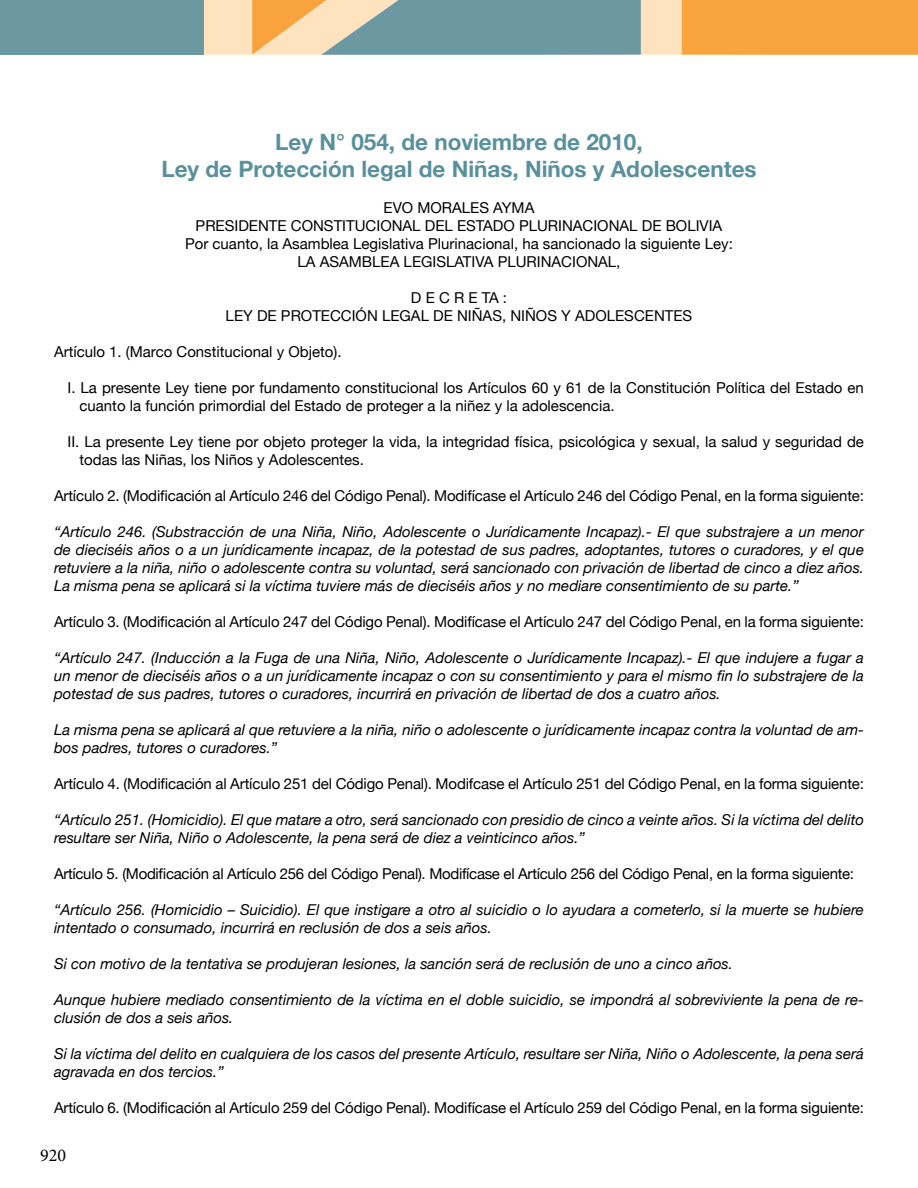
<style>
.page{position:relative;width:918px;height:1188px;background:#fff}
.page>*{position:absolute;margin:0;border:0;box-sizing:border-box;transform-origin:0 0}
.t1{font:700 22.5px/27px "Helvetica Neue";color:#58909e;text-align:center}
.t2{font:18px "Minion Pro";color:#000}
.t3{font:italic 15px/18px "Helvetica Neue";color:#000}
.t4{font:15px/18px "Helvetica Neue";color:#000;text-align:center}
.t5{font:15px "Helvetica Neue";letter-spacing:-.02em;color:#000}
</style>
<div class="page">
<div style="left:204px;top:0;width:478px;height:55px;background:#ffe3bf"></div>
<hr style="left:0;top:55px;width:204px;height:1px;background:#6899a7">
<div style="left:0;top:0;width:204px;height:55px;background:#6c98a1"></div>
<div style="left:682px;top:0;width:236px;height:55px;background:#f9a33f"></div>
<svg style="left:252px;top:0;width:389px;height:55px;background:#94a79d"></svg>
<h1 class="t1" style="left:161px;top:129px;width:597px">Ley N° 054, de noviembre de 2010,<br>Ley de Protección legal de Niñas, Niños y Adolescentes</h1>
<p class="t4" style="left:185px;top:199px;width:549px">EVO MORALES AYMA<br>PRESIDENTE CONSTITUCIONAL DEL ESTADO PLURINACIONAL DE BOLIVIA Por cuanto, la Asamblea Legislativa Plurinacional, ha sancionado la siguiente Ley:<br>LA ASAMBLEA LEGISLATIVA PLURINACIONAL,</p>
<p class="t4" style="left:226px;top:289px;width:468px">D E C R E TA :<br>LEY DE PROTECCIÓN LEGAL DE NIÑAS, NIÑOS Y ADOLESCENTES</p>
<p class="t4" style="left:54px;top:343px;width:289px">Artículo 1. (Marco Constitucional y Objeto).</p>
<p class="t4" style="left:80px;top:379px;width:786px;text-align:left;text-indent:-12px">I. La presente Ley tiene por fundamento constitucional los Artículos 60 y 61 de la Constitución Política del Estado en cuanto la función primordial del Estado de proteger a la niñez y la adolescencia.</p>
<p class="t4" style="left:80px;top:433px;width:786px;text-align:left;text-indent:-12px">II. La presente Ley tiene por objeto proteger la vida, la integridad física, psicológica y sexual, la salud y seguridad de todas las Niñas, los Niños y Adolescentes.</p>
<p class="t4" style="left:54px;top:487px;width:812px">Artículo 2. (Modificación al Artículo 246 del Código Penal). Modifícase el Artículo 246 del Código Penal, en la forma siguiente:</p>
<p class="t3" style="left:54px;top:523px;width:812px;text-align:justify">“Artículo 246. (Substracción de una Niña, Niño, Adolescente o Jurídicamente Incapaz).- El que substrajere a un menor de dieciséis años o a un jurídicamente incapaz, de la potestad de sus padres, adoptantes, tutores o curadores, y el que retuviere a la niña, niño o adolescente contra su voluntad, será sancionado con privación de libertad de cinco a diez años.<br>La misma pena se aplicará si la víctima tuviere más de dieciséis años y no mediare consentimiento de su parte.”</p>
<p class="t4" style="left:54px;top:613px;width:812px">Artículo 3. (Modificación al Artículo 247 del Código Penal). Modifícase el Artículo 247 del Código Penal, en la forma siguiente:</p>
<p class="t3" style="left:54px;top:649px;width:812px;text-align:justify">“Artículo 247. (Inducción a la Fuga de una Niña, Niño, Adolescente o Jurídicamente Incapaz).- El que indujere a fugar a un menor de dieciséis años o a un jurídicamente incapaz o con su consentimiento y para el mismo fin lo substrajere de la potestad de sus padres, tutores o curadores, incurrirá en privación de libertad de dos a cuatro años.</p>
<p class="t3" style="left:54px;top:721px;width:812px">La misma pena se aplicará al que retuviere a la niña, niño o adolescente o jurídicamente incapaz contra la voluntad de am&shy;bos padres, tutores o curadores.”</p>
<p class="t4" style="left:54px;top:775px;width:812px">Artículo 4. (Modificación al Artículo 251 del Código Penal). Modifcase el Artículo 251 del Código Penal, en la forma siguiente:</p>
<p class="t3" style="left:54px;top:811px;width:812px">“Artículo 251. (Homicidio). El que matare a otro, será sancionado con presidio de cinco a veinte años. Si la víctima del delito resultare ser Niña, Niño o Adolescente, la pena será de diez a veinticinco años.”</p>
<p class="t5" style="left:54px;top:863px;width:802px">Artículo 5. (Modificación al Artículo 256 del Código Penal). Modifícase el Artículo 256 del Código Penal, en la forma siguiente:</p>
<p class="t3" style="left:54px;top:901px;width:812px">“Artículo 256. (Homicidio – Suicidio). El que instigare a otro al suicidio o lo ayudara a cometerlo, si la muerte se hubiere intentado o consumado, incurrirá en reclusión de dos a seis años.</p>
<p class="t3" style="left:54px;top:955px;width:681px">Si con motivo de la tentativa se produjeran lesiones, la sanción será de reclusión de uno a cinco años.</p>
<p class="t3" style="left:54px;top:991px;width:811px">Aunque hubiere mediado consentimiento de la víctima en el doble suicidio, se impondrá al sobreviviente la pena de re&shy;clusión de dos a seis años.</p>
<p class="t3" style="left:54px;top:1045px;width:812px">Si la víctima del delito en cualquiera de los casos del presente Artículo, resultare ser Niña, Niño o Adolescente, la pena será agravada en dos tercios.”</p>
<p class="t4" style="left:54px;top:1099px;width:812px">Artículo 6. (Modificación al Artículo 259 del Código Penal). Modifícase el Artículo 259 del Código Penal, en la forma siguiente:</p>
<p class="t2" style="left:40px;top:1143px;width:27px">920</p>
</div>
